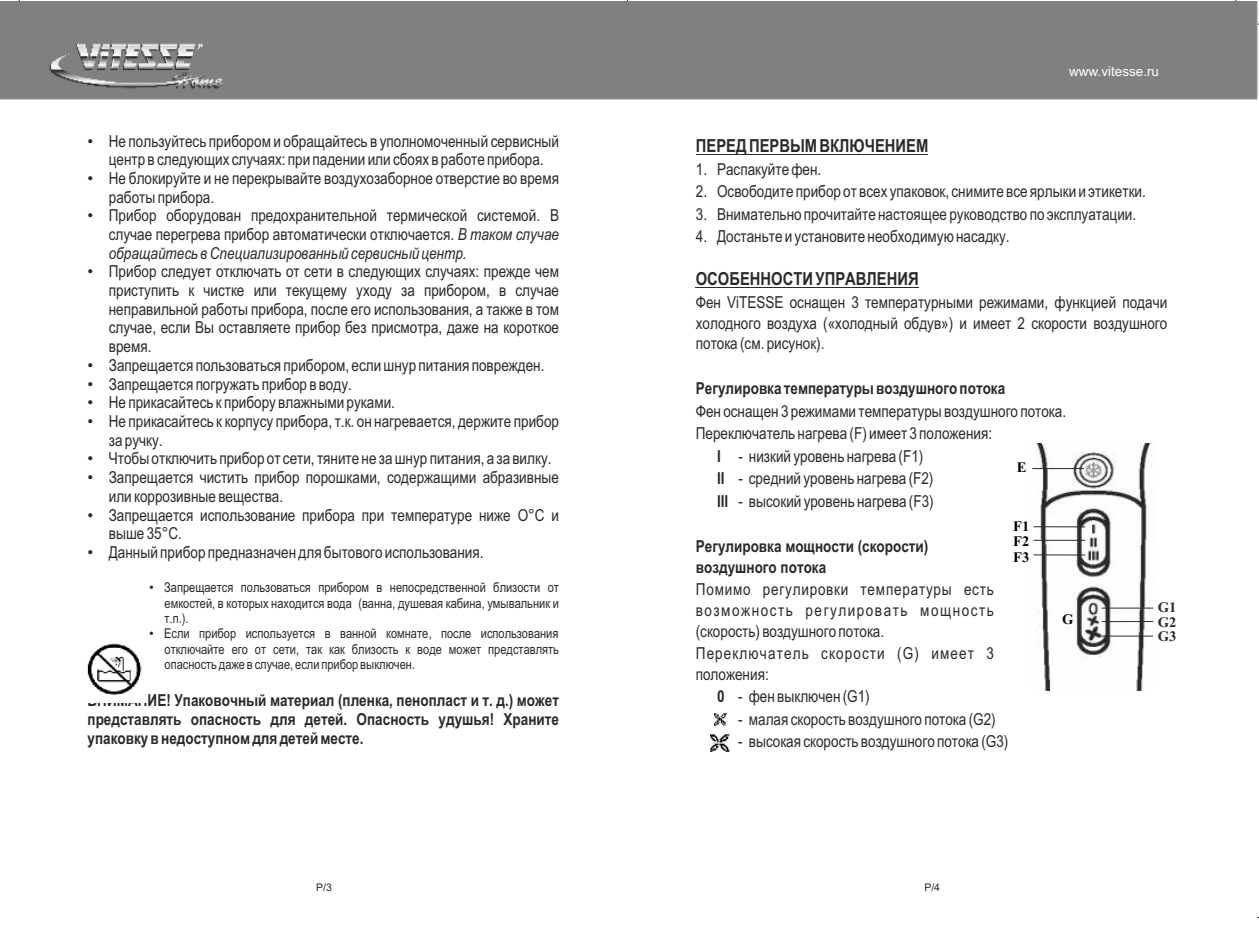
<style>
.page{position:relative;width:1259px;height:936px;background:#fff}
.page>*{position:absolute;margin:0;border:0;box-sizing:border-box;transform-origin:0 0}
.t1{font:700 18px "Arial Narrow";color:#2b2929}
.t2{font:16.5px/18.8px "Arial Narrow";color:#2b2929}
.t3{font:700 16.5px/18.9px "Arial Narrow";color:#2b2929;text-align:justify}
.t4{font:16.5px/20.7px "Arial Narrow";letter-spacing:.07em;color:#2b2929}
.t5{font:700 14.55px/31px "Times New Roman";color:#000}
.t6{font:700 14.55px/28.2px "Times New Roman";color:#2b2929}
.t7{font:13.5px/15.3px "Arial Narrow";color:#2b2929;text-align:justify}
.t8{font:13.5px "Arial";color:#fff}
.t9{font:10.5px "Arial";color:#2b2929}
.s1{font-family:"Arial"}
.s2{font-style:italic}
.s3{font-weight:700}
</style>
<div class="page">
<div style="left:0;top:2px;width:1257px;height:98px;background:#808080"></div>
<img style="left:87px;top:643px;width:55px;height:52px">
<hr style="left:696px;top:154px;width:50px;height:1px;background:#2b2929">
<hr style="left:749px;top:154px;width:68px;height:1px;background:#2b2929">
<hr style="left:819px;top:154px;width:109px;height:1px;background:#2b2929">
<hr style="left:696px;top:287px;width:117px;height:1px;background:#2b2929">
<hr style="left:815px;top:287px;width:103px;height:1px;background:#2b2929">
<img style="left:1032px;top:443px;width:122px;height:247px">
<hr style="left:1032px;top:468px;width:52px;height:1px;background:#2b2929">
<hr style="left:1033px;top:526px;width:52px;height:1px;background:#2b2929">
<hr style="left:1033px;top:540px;width:52px;height:1px;background:#2b2929">
<hr style="left:1033px;top:554px;width:52px;height:1px;background:#2b2929">
<hr style="left:1101px;top:607px;width:52px;height:1px;background:#2b2929">
<hr style="left:1101px;top:621px;width:52px;height:1px;background:#2b2929">
<hr style="left:1101px;top:635px;width:52px;height:1px;background:#2b2929">
<img style="left:714px;top:713px;width:13px;height:13px">
<img style="left:711px;top:734px;width:19px;height:18px">
<p class="t2" style="left:88px;top:133px;width:473px;text-align:center"><span class="s1">•</span> Не пользуйтесь прибором и обращайтесь в уполномоченный сервисный центр в следующих случаях: при падении или сбоях в работе прибора.</p>
<p class="t2" style="left:109px;top:170px;width:452px;text-indent:-21px"><span class="s1">•</span> Не блокируйте и не перекрывайте воздухозаборное отверстие во время работыприбора.</p>
<p class="t2" style="left:109px;top:208px;width:452px;text-align:justify;text-indent:-21px"><span class="s1">•</span> Прибор оборудован предохранительной термической системой. В случае перегрева прибор автоматически отключается. <span class="s2">В таком случае обращайтесь в Специализированный сервисный центр.</span></p>
<p class="t2" style="left:109px;top:264px;width:452px;text-align:justify;text-indent:-21px"><span class="s1">•</span> Прибор следует отключать от сети в следующих случаях: прежде чем приступить к чистке или текущему уходу за прибором, в случае неправильной работы прибора, после его использования, а также в том случае, если Вы оставляете прибор без присмотра, даже на короткое время.</p>
<p class="t2" style="left:88px;top:357px;width:458px"><span class="s1">•</span> Запрещается пользоваться прибором, еслишнур питания поврежден.</p>
<p class="t2" style="left:88px;top:376px;width:266px"><span class="s1">•</span> Запрещается погружать прибор в воду.</p>
<p class="t2" style="left:88px;top:394px;width:309px"><span class="s1">•</span> Не прикасайтесь к прибору влажными руками.</p>
<p class="t2" style="left:109px;top:413px;width:452px;text-indent:-21px"><span class="s1">•</span> Не прикасайтесь ккорпусу прибора, т.к. он нагревается, держите прибор за ручку.</p>
<p class="t2" style="left:88px;top:451px;width:465px"><span class="s1">•</span> Чтобыотключить прибор от сети, тяните не зашнур питания, а за вилку.</p>
<p class="t2" style="left:109px;top:469px;width:452px;text-indent:-21px"><span class="s1">•</span> Запрещается чистить прибор порошками, содержащими абразивные или коррозивные вещества.</p>
<p class="t2" style="left:109px;top:507px;width:452px;text-indent:-21px"><span class="s1">•</span> Запрещается использование прибора при температуре ниже О°С и выше 35°С.</p>
<p class="t2" style="left:88px;top:544px;width:397px"><span class="s1">•</span> Данный прибор предназначен для бытового использования.</p>
<p class="t7" style="left:165px;top:581px;width:396px;text-indent:-15px"><span class="s1">•</span> Запрещается пользоваться прибором в непосредственной близости от емкостей, в которых находится вода (ванна, душевая кабина, умывальник и т.п.).</p>
<p class="t7" style="left:165px;top:627px;width:396px;text-indent:-15px"><span class="s1">•</span> Если прибор используется в ванной комнате, после использования отключайте его от сети, так как близость к воде может представлять опасность даже в случае, если прибор выключен.</p>
<p class="t3" style="left:87px;top:692px;width:473px">ВНИМАНИЕ! Упаковочный материал (пленка, пенопласт и т. д.) может представлять опасность для детей. Опасность удушья! Храните упаковку в недоступномдля детейместе.</p>
<p class="t8" style="left:1069px;top:67px;width:92px">www.vitesse.ru</p>
<p class="t1" style="left:696px;top:139px;width:234px">ПЕРЕДПЕРВЫМВКЛЮЧЕНИЕМ</p>
<p class="t2" style="left:696px;top:161px;width:127px">1. Распакуйтефен.</p>
<p class="t2" style="left:696px;top:183px;width:451px">2. Освободите прибор от всех упаковок, снимите все ярлыки и этикетки.</p>
<p class="t2" style="left:696px;top:206px;width:442px">3. Внимательно прочитайте настоящее руководство по эксплуатации.</p>
<p class="t2" style="left:696px;top:228px;width:315px">4. Достаньте и установите необходимуюнасадку.</p>
<p class="t1" style="left:696px;top:272px;width:224px">ОСОБЕННОСТИУПРАВЛЕНИЯ</p>
<p class="t2" style="left:696px;top:293px;width:473px;line-height:20.7px;text-align:justify">Фен ViTESSE оснащен 3 температурными режимами, функцией подачи холодного воздуха («холодный обдув») и имеет 2 скорости воздушного потока (см. рисунок).</p>
<p class="t3" style="left:696px;top:380px;width:311px">Регулировка температурывоздушного потока</p>
<p class="t2" style="left:696px;top:403px;width:372px">Фен оснащен 3 режимами температурывоздушного потока.</p>
<p class="t2" style="left:696px;top:425px;width:298px">Переключатель нагрева (F) имеет 3 положения:</p>
<p class="t2" style="left:717px;top:448px;width:208px"><span class="s3">I</span> - низкий уровень нагрева (F1)</p>
<p class="t2" style="left:717px;top:470px;width:218px"><span class="s3">II</span> - средний уровень нагрева (F2)</p>
<p class="t2" style="left:717px;top:493px;width:218px"><span class="s3">III</span> - высокий уровень нагрева (F3)</p>
<p class="t3" style="left:696px;top:537px;width:234px;line-height:20.7px">Регулировка мощности (скорости) воздушного потока</p>
<p class="t2" style="left:696px;top:580px;width:300px;line-height:20.7px;text-align:justify">Помимо регулировки температуры есть возможность регулировать мощность (скорость) воздушного потока.</p>
<p class="t4" style="left:696px;top:644px;width:299px">Переключатель скорости (G) имеет 3 положения:</p>
<p class="t2" style="left:717px;top:688px;width:154px"><span class="s3">0</span> - фен выключен (G1)</p>
<p class="t2" style="left:738px;top:711px;width:259px">- малая скорость воздушного потока (G2)</p>
<p class="t2" style="left:738px;top:733px;width:272px">- высокая скорость воздушного потока (G3)</p>
<p class="t5" style="left:1017px;top:453px;width:11px">Е</p>
<p class="t5" style="left:1013px;top:512px;width:18px">F1<br>F3</p>
<p class="t5" style="left:1013px;top:527px;width:18px">F2</p>
<p class="t6" style="left:1157px;top:595px;width:20px">G1<br>G3</p>
<p class="t5" style="left:1062px;top:605px;width:13px">G</p>
<p class="t6" style="left:1157px;top:609px;width:20px">G2</p>
<p class="t9" style="left:316px;top:883px;width:17px">P/3</p>
<p class="t9" style="left:924px;top:883px;width:17px">P/4</p>
</div>
